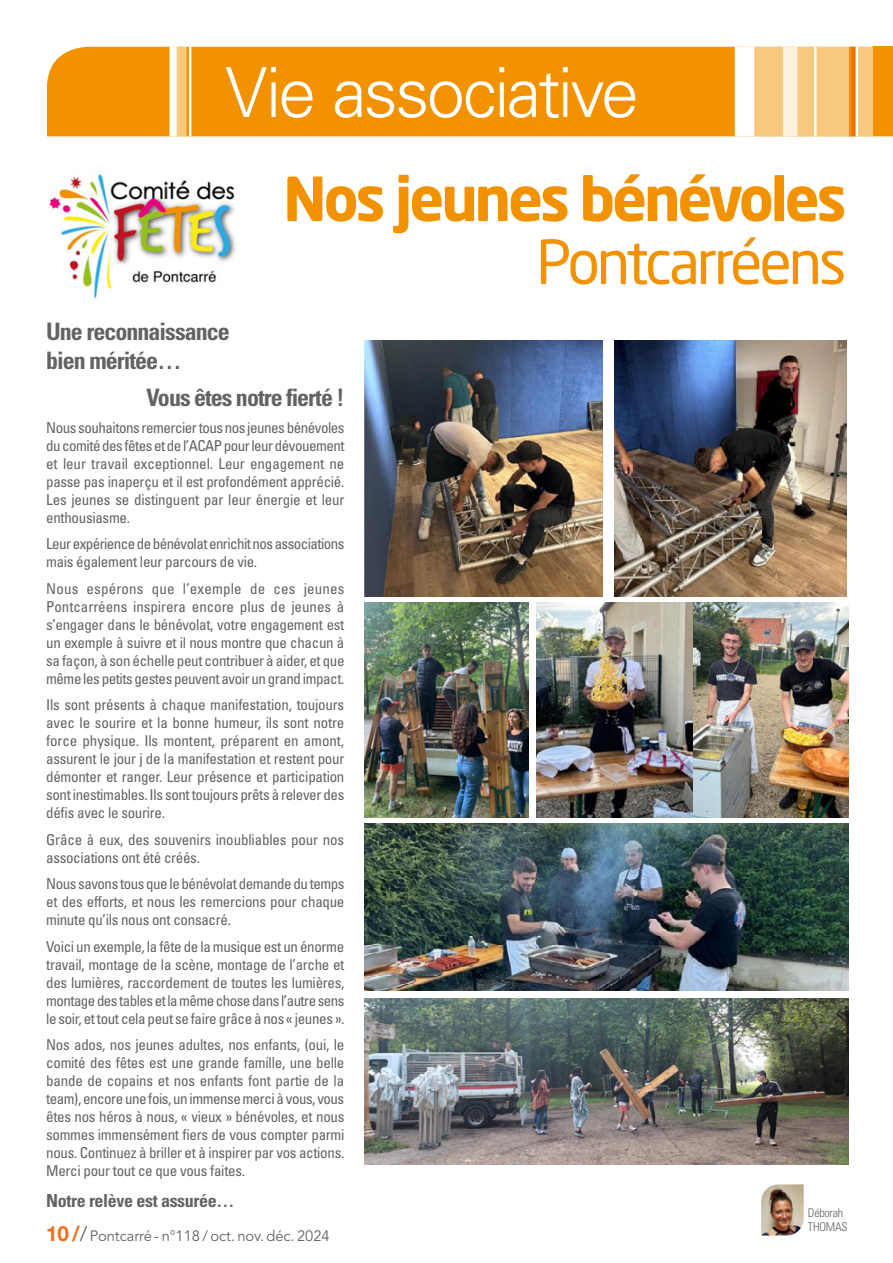
<style>
.page{position:relative;width:893px;height:1263px;background:#fff}
.page>*{position:absolute;margin:0;border:0;box-sizing:border-box;transform-origin:0 0}
.t1{font:300 69px "Univers LT Std";letter-spacing:-.04em;color:#fff}
.TITRE{font:700 60px/63px "Neo Sans Std";letter-spacing:-.05em;color:#f39200;text-align:right}
.TEXTE{font:700 condensed 24px/28.8px "Univers LT Std";letter-spacing:-.04em;color:#646363}
.TEXTE-2{font:700 condensed 18px "Univers LT Std";letter-spacing:-.02em;color:#646363}
.TEXTE-3{font:condensed 15px/18px "Univers LT Std";letter-spacing:-.02em;color:#646363;text-align:justify}
.t2{font:15px "Avenir LT Std";letter-spacing:-.005em;color:#646363}
.nom_auteur{font:300 condensed 12px "Univers LT Std";letter-spacing:-.02em;color:#646363}
.s1{font-weight:400}
.s2{font-family:"Helvetica Neue LT Std";font-weight:700;font-size:21px;color:#ec6f1c}
.s3{font-size:21px}
</style>
<div class="page">
<div style="left:47px;top:47px;width:846px;height:89px;background:#f39200"></div>
<div style="left:170px;top:47px;width:7px;height:89px;background:#fff"></div>
<div style="left:735px;top:47px;width:19px;height:89px;background:#fff"></div>
<svg style="left:176px;top:47px;width:10px;height:89px"></svg>
<hr style="left:189px;top:47px;width:2px;height:89px;background:#fff">
<svg style="left:754px;top:47px;width:119px;height:89px;background:#f8ce8e"></svg>
<svg style="left:848px;top:47px;width:8px;height:89px"></svg>
<hr style="left:856px;top:47px;width:2px;height:89px;background:#fff">
<img style="left:761px;top:1184px;width:43px;height:51px">
<img style="left:49px;top:171px;width:187px;height:129px">
<img style="left:364px;top:340px;width:239px;height:257px">
<img style="left:615px;top:340px;width:232px;height:257px">
<img style="left:364px;top:824px;width:484px;height:166px">
<img style="left:537px;top:603px;width:311px;height:215px">
<img style="left:364px;top:998px;width:484px;height:167px">
<img style="left:364px;top:603px;width:165px;height:215px">
<h1 class="t1" style="left:225px;top:51px;width:415px">Vie associative</h1>
<p class="TITRE" style="left:283px;top:166px;width:565px">Nos jeunes bénévoles<br><span class="s1">Pontcarréens</span></p>
<p class="TEXTE" style="left:46px;top:317px;width:185px">Une reconnaissance bien méritée…</p>
<p class="TEXTE" style="left:146px;top:383px;width:199px">Vous êtes notre fierté !</p>
<p class="TEXTE-3" style="left:46px;top:418px;width:300px">Nous souhaitons remercier tous nos jeunes bénévoles du comité des fêtes et de l’ACAP pour leur dévouement et leur travail exceptionnel. Leur engagement ne passe pas inaperçu et il est profondément apprécié.<br>Les jeunes se distinguent par leur énergie et leur enthousiasme.</p>
<p class="TEXTE-3" style="left:46px;top:535px;width:300px">Leur expérience de bénévolat enrichit nos associations mais également leur parcours de vie.</p>
<p class="TEXTE-3" style="left:46px;top:579px;width:300px">Nous espérons que l’exemple de ces jeunes Pontcarréens inspirera encore plus de jeunes à s’engager dans le bénévolat, votre engagement est un exemple à suivre et il nous montre que chacun à sa façon, à son échelle peut contribuer à aider, et que même les petits gestes peuvent avoir un grand impact.</p>
<p class="TEXTE-3" style="left:46px;top:696px;width:300px">Ils sont présents à chaque manifestation, toujours avec le sourire et la bonne humeur, ils sont notre force physique. Ils montent, préparent en amont, assurent le jour j de la manifestation et restent pour démonter et ranger. Leur présence et participation sont inestimables. Ils sont toujours prêts à relever des défis avec le sourire.</p>
<p class="TEXTE-3" style="left:46px;top:830px;width:299px">Grâce à eux, des souvenirs inoubliables pour nos associations ont été créés.</p>
<p class="TEXTE-3" style="left:46px;top:875px;width:300px">Nous savons tous que le bénévolat demande du temps et des efforts, et nous les remercions pour chaque minute qu’ils nous ont consacré.</p>
<p class="TEXTE-3" style="left:46px;top:937px;width:300px">Voici un exemple, la fête de la musique est un énorme travail, montage de la scène, montage de l’arche et des lumières, raccordement de toutes les lumières, montage des tables et la même chose dans l’autre sens le soir, et tout cela peut se faire grâce à nos « jeunes ».</p>
<p class="TEXTE-3" style="left:46px;top:1036px;width:300px">Nos ados, nos jeunes adultes, nos enfants, (oui, le comité des fêtes est une grande famille, une belle bande de copains et nos enfants font partie de la team), encore une fois, un immense merci à vous, vous êtes nos héros à nous, « vieux » bénévoles, et nous sommes immensément fiers de vous compter parmi nous. Continuez à briller et à inspirer par vos actions.<br>Merci pour tout ce que vous faites.</p>
<p class="TEXTE-2" style="left:46px;top:1189px;width:190px">Notre relève est assurée…</p>
<p class="t2" style="left:46px;top:1227px;width:285px"><span class="s2">10 /</span><span class="s3">/</span> Pontcarré - n°118 / oct. nov. déc. 2024</p>
<p class="nom_auteur" style="left:808px;top:1205px;width:37px">Déborah</p>
<p class="nom_auteur" style="left:808px;top:1220px;width:41px">THOMAS</p>
</div>
